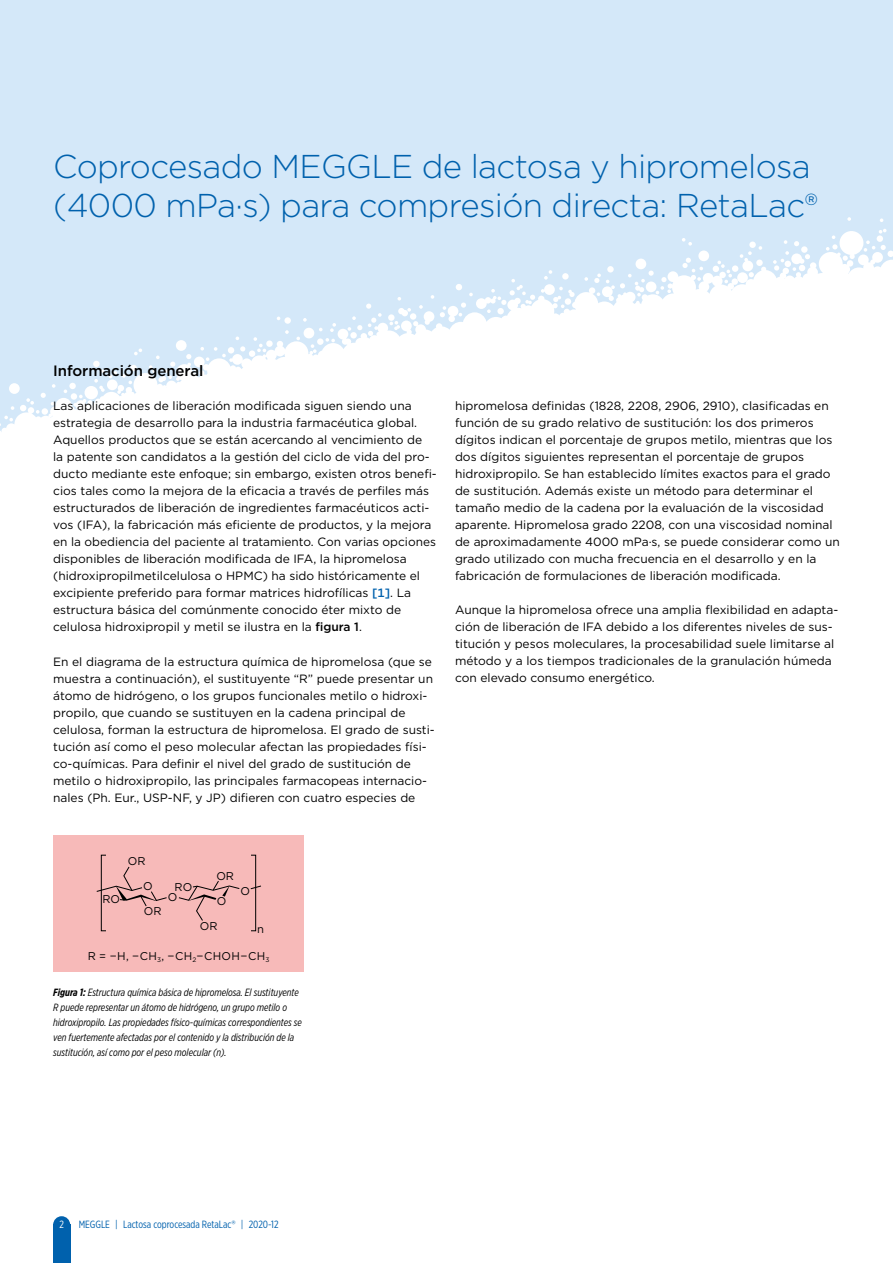
<style>
.page{position:relative;width:893px;height:1263px;background:#fff}
.page>*{position:absolute;margin:0;border:0;box-sizing:border-box;transform-origin:0 0}
.t1{font:300 33px/39px "Gotham";letter-spacing:-.02em;color:#0061ad}
.t2{font:500 15px "Gotham";letter-spacing:-.005em;color:#000}
.t3{font:12px/17px "Gotham";color:#000}
.t4{font:11.25px "Gotham";letter-spacing:.02em;color:#000}
.t5{font:italic 10.5px/15px "Gotham X Narrow";color:#000}
.t6{font:10.5px "Gotham X Narrow";color:#0061ad}
.t7{font:10.5px "Gotham X Narrow";color:#fff}
.s1{font-weight:500;color:#0061ad}
.s2{font-weight:500}
.s3{font-weight:700}
.s4{font-family:"Gotham"}
</style>
<div class="page">
<div style="left:0;top:0;width:893px;height:455px;background:#d4e8f9"></div>
<svg style="left:0;top:217px;width:893px;height:238px;fill:#fff"></svg>
<div style="left:53px;top:1225px;width:17px;height:38px;background:#0061ad"></div>
<div style="left:53px;top:1216px;width:17px;height:17px;background:#0061ad;border-radius:50%"></div>
<div style="left:53px;top:836px;width:251px;height:136px;background:#f7bab9"></div>
<div style="left:101px;top:855px;width:5px;height:76px;border:1px solid #000"></div>
<div style="left:251px;top:855px;width:5px;height:76px;border:1px solid #000"></div>
<svg style="left:250px;top:885px;width:11px;height:5px"></svg>
<svg style="left:96px;top:866px;width:71px;height:41px"></svg>
<svg style="left:178px;top:881px;width:62px;height:40px"></svg>
<h1 class="t1" style="left:53px;top:146px;width:767px">Coprocesado MEGGLE de lactosa y hipromelosa (4000 mPa∙s) para compresión directa: RetaLac®</h1>
<p class="t2" style="left:53px;top:361px;width:152px">Información general</p>
<p class="t3" style="left:53px;top:397px;width:385px">Las aplicaciones de liberación modificada siguen siendo una estrategia de desarrollo para la industria farmacéutica global.<br>Aquellos productos que se están acercando al vencimiento de<br>la patente son candidatos a la gestión del ciclo de vida del pro&shy;ducto mediante este enfoque; sin embargo, existen otros benefi&shy;cios tales como la mejora de la eficacia a través de perfiles más estructurados de liberación de ingredientes farmacéuticos acti&shy;vos (IFA), la fabricación más eficiente de productos, y la mejora en la obediencia del paciente al tratamiento. Con varias opciones disponibles de liberación modificada de IFA, la hipromelosa (hidroxipropilmetilcelulosa o HPMC) ha sido históricamente el excipiente preferido para formar matrices hidrofílicas <span class="s1">[1]</span>. La estructura básica del comúnmente conocido éter mixto de celulosa hidroxipropil y metil se ilustra en la <span class="s2">figura 1</span>.</p>
<p class="t3" style="left:53px;top:652px;width:383px">En el diagrama de la estructura química de hipromelosa (que se muestra a continuación), el sustituyente “R” puede presentar un átomo de hidrógeno, o los grupos funcionales metilo o hidroxi&shy;propilo, que cuando se sustituyen en la cadena principal de celulosa, forman la estructura de hipromelosa. El grado de susti&shy;tución así como el peso molecular afectan las propiedades físi&shy;co-químicas. Para definir el nivel del grado de sustitución de metilo o hidroxipropilo, las principales farmacopeas internacio&shy;nales (Ph. Eur., USP-NF, y JP) difieren con cuatro especies de</p>
<p class="t3" style="left:455px;top:397px;width:386px">hipromelosa definidas (1828, 2208, 2906, 2910), clasificadas en función de su grado relativo de sustitución: los dos primeros dígitos indican el porcentaje de grupos metilo, mientras que los dos dígitos siguientes representan el porcentaje de grupos hidroxipropilo. Se han establecido límites exactos para el grado de sustitución. Además existe un método para determinar el tamaño medio de la cadena por la evaluación de la viscosidad aparente. Hipromelosa grado 2208, con una viscosidad nominal de aproximadamente 4000 mPa·s, se puede considerar como un grado utilizado con mucha frecuencia en el desarrollo y en la fabricación de formulaciones de liberación modificada.</p>
<p class="t3" style="left:455px;top:601px;width:385px">Aunque la hipromelosa ofrece una amplia flexibilidad en adapta&shy;ción de liberación de IFA debido a los diferentes niveles de sus&shy;titución y pesos moleculares, la procesabilidad suele limitarse al método y a los tiempos tradicionales de la granulación húmeda con elevado consumo energético.</p>
<p class="t4" style="left:102px;top:892px;width:19px">RO</p>
<p class="t4" style="left:128px;top:854px;width:19px">OR</p>
<p class="t4" style="left:143px;top:879px;width:11px">O</p>
<p class="t4" style="left:175px;top:880px;width:19px">RO</p>
<p class="t4" style="left:168px;top:889px;width:11px">O</p>
<p class="t4" style="left:144px;top:904px;width:19px">OR</p>
<p class="t4" style="left:216px;top:868px;width:19px">OR</p>
<p class="t4" style="left:217px;top:894px;width:11px">O</p>
<p class="t4" style="left:200px;top:919px;width:19px">OR</p>
<p class="t4" style="left:240px;top:884px;width:11px">O</p>
<p class="t4" style="left:257px;top:922px;width:8px">n</p>
<p class="t4" style="left:88px;top:949px;width:183px">R = −H, −CH<sub>3</sub>, −CH<sub>2</sub>−CHOH−CH<sub>3</sub></p>
<p class="t5" style="left:53px;top:985px;width:250px"><span class="s3">Figura 1:</span> Estructura química básica de hipromelosa. El sustituyente R puede representar un átomo de hidrógeno, un grupo metilo o hidroxipropilo. Las propiedades físico-químicas correspondientes se ven fuertemente afectadas por el contenido y la distribución de la sustitución, así como por el peso molecular (n).</p>
<p class="t7" style="left:59px;top:1218px;width:6px">2</p>
<p class="t6" style="left:79px;top:1218px;width:201px">MEGGLE | Lactosa coprocesada RetaLac<span class="s4">®</span> | 2020-12</p>
</div>
